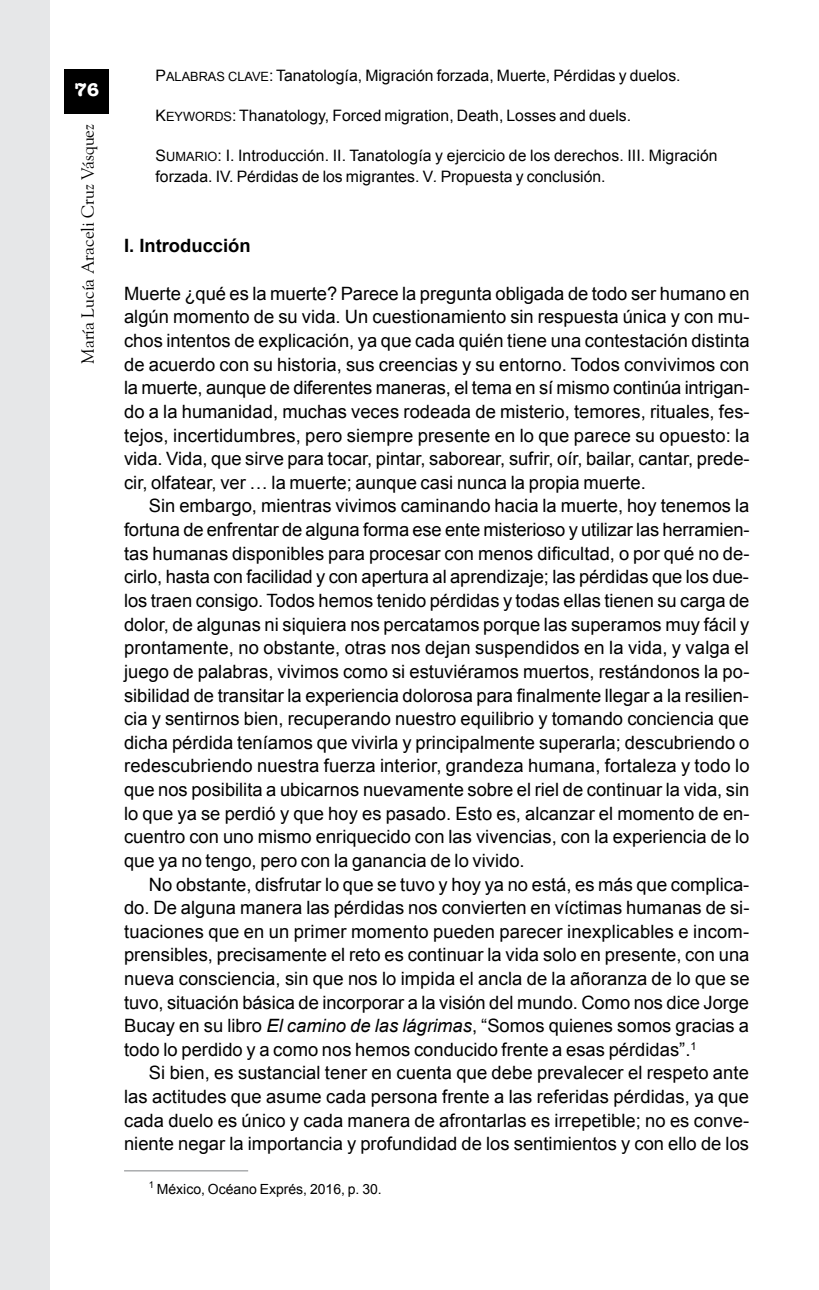
<style>
.page{position:relative;width:819px;height:1290px;background:#fff}
.page>*{position:absolute;margin:0;border:0;box-sizing:border-box;transform-origin:0 0}
.t1{font:700 18.9px "American Typewriter";color:#fff}
.t2{font:18.38px/23.6px "Arial";color:#000;text-align:justify}
.t3{font:700 18.38px "Arial";color:#000}
.t4{font:17.5px "Goudy Std";color:#000}
.t5{font:15.75px/20.1px "Arial";color:#000}
.t6{font:14px "Arial";color:#000}
.s1{font-family:"Arial MT SC810"}
.s2{font-family:"Arial MT SC810";font-size:12.78px}
.s3{font-style:italic}
</style>
<div class="page">
<div style="left:0;top:0;width:50px;height:1290px;background:#e6e7e8"></div>
<div style="left:65px;top:69px;width:44px;height:45px;background:#000"></div>
<hr style="left:124px;top:1170px;width:124px;height:1px;background:#808285">
<p class="t1" style="left:75px;top:74px;width:26px">76</p>
<p class="t4" style="left:77px;top:364px;width:241px;rotate:-90deg">María Lucía Araceli Cruz Vásquez</p>
<p class="t5" style="left:156px;top:65px;width:526px"><span class="s1">P</span><span class="s2">ALABRAS CLAVE</span><span class="s1">:</span> Tanatología, Migración forzada, Muerte, Pérdidas y duelos.</p>
<p class="t5" style="left:156px;top:106px;width:477px"><span class="s1">K</span><span class="s2">EYWORDS</span><span class="s1">:</span> Thanatology, Forced migration, Death, Losses and duels.</p>
<p class="t5" style="left:156px;top:146px;width:563px">S<span class="s2">UMARIO</span>: I. Introducción. II. Tanatología y ejercicio de los derechos. III. Migración forzada. IV. Pérdidas de los migrantes. V<span class="s3">.</span> Propuesta y conclusión.</p>
<p class="t3" style="left:124px;top:234px;width:128px">I. Introducción</p>
<p class="t2" style="left:124px;top:282px;width:627px">Muerte ¿qué es la muerte? Parece la pregunta obligada de todo ser humano en algún momento de su vida. Un cuestionamiento sin respuesta única y con mu&shy;chos intentos de explicación, ya que cada quién tiene una contestación distinta de acuerdo con su historia, sus creencias y su entorno. Todos convivimos con la muerte, aunque de diferentes maneras, el tema en sí mismo continúa intrigan&shy;do a la humanidad, muchas veces rodeada de misterio, temores, rituales, fes&shy;tejos, incertidumbres, pero siempre presente en lo que parece su opuesto: la vida. Vida, que sirve para tocar, pintar, saborear, sufrir, oír, bailar, cantar, prede&shy;cir, olfatear, ver … la muerte; aunque casi nunca la propia muerte.</p>
<p class="t2" style="left:124px;top:494px;width:627px;text-indent:25px">Sin embargo, mientras vivimos caminando hacia la muerte, hoy tenemos la fortuna de enfrentar de alguna forma ese ente misterioso y utilizar las herramien&shy;tas humanas disponibles para procesar con menos dificultad, o por qué no de&shy;cirlo, hasta con facilidad y con apertura al aprendizaje; las pérdidas que los due&shy;los traen consigo. Todos hemos tenido pérdidas y todas ellas tienen su carga de dolor, de algunas ni siquiera nos percatamos porque las superamos muy fácil y prontamente, no obstante, otras nos dejan suspendidos en la vida, y valga el juego de palabras, vivimos como si estuviéramos muertos, restándonos la po&shy;sibilidad de transitar la experiencia dolorosa para finalmente llegar a la resilien&shy;cia y sentirnos bien, recuperando nuestro equilibrio y tomando conciencia que dicha pérdida teníamos que vivirla y principalmente superarla; descubriendo o redescubriendo nuestra fuerza interior, grandeza humana, fortaleza y todo lo que nos posibilita a ubicarnos nuevamente sobre el riel de continuar la vida, sin lo que ya se perdió y que hoy es pasado. Esto es, alcanzar el momento de en&shy;cuentro con uno mismo enriquecido con las vivencias, con la experiencia de lo que ya no tengo, pero con la ganancia de lo vivido.</p>
<p class="t2" style="left:124px;top:872px;width:627px;text-indent:25px">No obstante, disfrutar lo que se tuvo y hoy ya no está, es más que complica&shy;do. De alguna manera las pérdidas nos convierten en víctimas humanas de si&shy;tuaciones que en un primer momento pueden parecer inexplicables e incom&shy;prensibles, precisamente el reto es continuar la vida solo en presente, con una nueva consciencia, sin que nos lo impida el ancla de la añoranza de lo que se tuvo, situación básica de incorporar a la visión del mundo. Como nos dice Jorge Bucay en su libro <span class="s3">El camino de las lágrimas</span>, “Somos quienes somos gracias a todo lo perdido y a como nos hemos conducido frente a esas pérdidas”.<sup>1</sup></p>
<p class="t2" style="left:124px;top:1061px;width:626px;text-indent:25px">Si bien, es sustancial tener en cuenta que debe prevalecer el respeto ante las actitudes que asume cada persona frente a las referidas pérdidas, ya que cada duelo es único y cada manera de afrontarlas es irrepetible; no es conve&shy;niente negar la importancia y profundidad de los sentimientos y con ello de los</p>
<p class="t6" style="left:149px;top:1179px;width:234px"><sup>1</sup> México, Océano Exprés, 2016, p. 30.</p>
</div>
